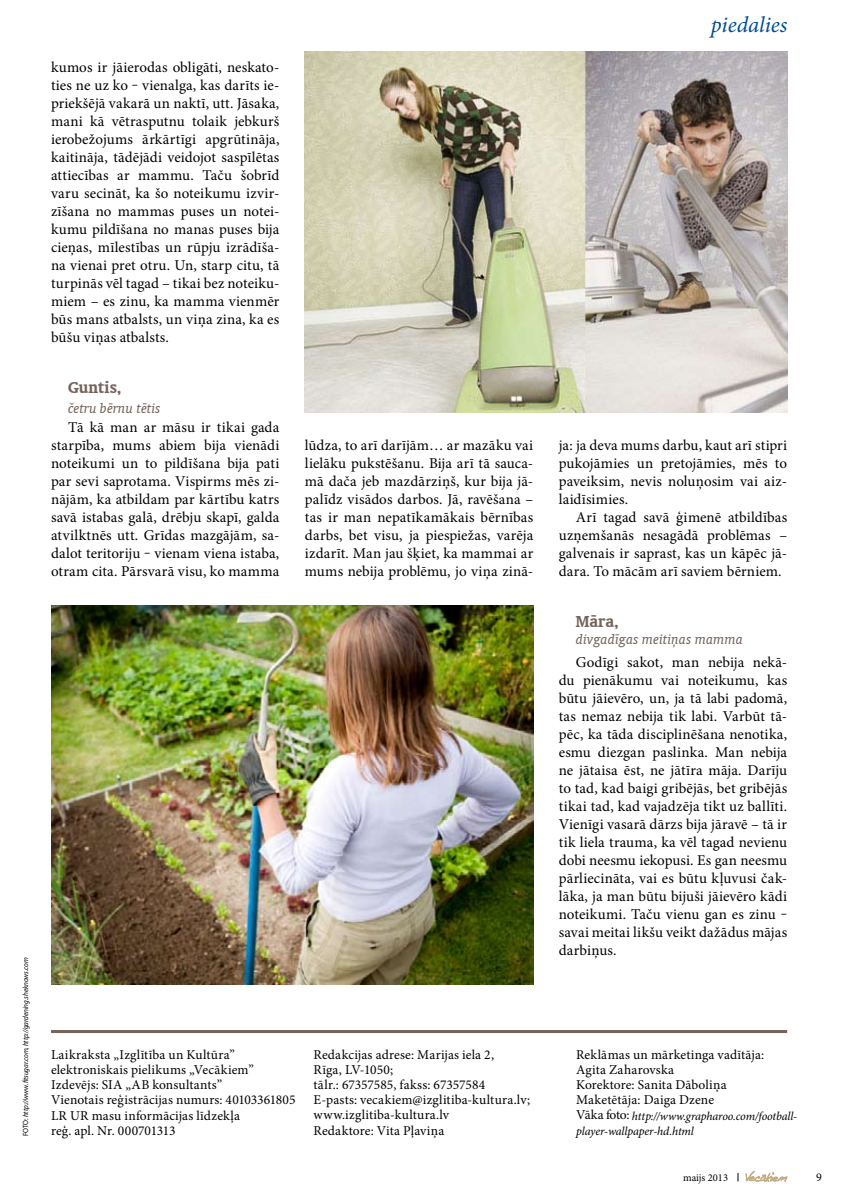
<style>
.page{position:relative;width:851px;height:1200px;background:#fff}
.page>*{position:absolute;margin:0;border:0;box-sizing:border-box;transform-origin:0 0}
.t1{font:italic 22.5px "Minion Pro";letter-spacing:-.005em;color:#004c94}
.t2{font:18px "Oranda CE Bold";letter-spacing:.005em;color:#74635a}
.t3{font:15px/18px "Minion Pro";letter-spacing:.01em;color:#000;text-align:justify}
.t4{font:15px "Oranda CE Italic";color:#74635a}
.t5{font:13.5px/15px "Minion Pro";letter-spacing:.01em;color:#000}
.t6{font:italic 12px "Minion Pro";letter-spacing:-.01em;color:#000}
.t7{font:12px "Minion Pro";color:#000}
.t8{font:10.5px "Minion Pro";color:#000}
.t9{font:italic 7.5px "Myriad Pro";letter-spacing:-.01em;color:#000;scale:.95 1}
.s1{font-style:normal}
.s2{font-style:normal;font-size:13.5px}
</style>
<div class="page">
<svg style="left:745px;top:1171px;width:42px;height:10px"></svg>
<img style="left:304px;top:51px;width:483px;height:361px">
<img style="left:51px;top:605px;width:482px;height:379px">
<hr style="left:51px;top:1029px;width:736px;height:3px;background:#74635a">
<p class="t9" style="left:21px;top:1135px;width:190px;rotate:-90deg"><span class="s1">FOTO:</span> http://www.fitsugar.com, http://gardening.sheknows.com</p>
<p class="t3" style="left:51px;top:58px;width:230px">kumos ir jāierodas obligāti, neskato&shy;ties ne uz ko ‒ vienalga, kas darīts ie&shy;priekšējā vakarā un naktī, utt. Jāsaka, mani kā vētrasputnu tolaik jebkurš ierobežojums ārkārtīgi apgrūtināja, kaitināja, tādējādi veidojot saspīlētas attiecības ar mammu. Taču šobrīd varu secināt, ka šo noteikumu izvir&shy;zīšana no mammas puses un notei&shy;kumu pildīšana no manas puses bija cieņas, mīlestības un rūpju izrādīša&shy;na vienai pret otru. Un, starp citu, tā turpinās vēl tagad – tikai bez noteiku&shy;miem – es zinu, ka mamma vienmēr būs mans atbalsts, un viņa zina, ka es būšu viņas atbalsts.</p>
<p class="t2" style="left:68px;top:376px;width:55px">Guntis,</p>
<p class="t4" style="left:68px;top:399px;width:94px">četru bērnu tētis</p>
<p class="t3" style="left:51px;top:418px;width:230px;text-indent:17px">Tā kā man ar māsu ir tikai gada starpība, mums abiem bija vienādi noteikumi un to pildīšana bija pati par sevi saprotama. Vispirms mēs zi&shy;nājām, ka atbildam par kārtību katrs savā istabas galā, drēbju skapī, galda atvilktnēs utt. Grīdas mazgājām, sa&shy;dalot teritoriju ‒ vienam viena istaba, otram cita. Pārsvarā visu, ko mamma</p>
<h1 class="t1" style="left:710px;top:9px;width:78px">piedalies</h1>
<p class="t3" style="left:305px;top:436px;width:230px">lūdza, to arī darījām… ar mazāku vai lielāku pukstēšanu. Bija arī tā sauca&shy;mā dača jeb mazdārziņš, kur bija jā&shy;palīdz visādos darbos. Jā, ravēšana – tas ir man nepatīkamākais bērnības darbs, bet visu, ja piespiežas, varēja izdarīt. Man jau šķiet, ka mammai ar mums nebija problēmu, jo viņa zinā-</p>
<p class="t3" style="left:558px;top:436px;width:230px">ja: ja deva mums darbu, kaut arī stipri pukojāmies un pretojāmies, mēs to paveiksim, nevis noluņosim vai aiz&shy;laidīsimies.</p>
<p class="t3" style="left:558px;top:508px;width:230px;text-indent:17px">Arī tagad savā ģimenē atbildības uzņemšanās nesagādā problēmas – galvenais ir saprast, kas un kāpēc jā&shy;dara. To mācām arī saviem bērniem.</p>
<p class="t2" style="left:575px;top:610px;width:44px">Māra,</p>
<p class="t4" style="left:575px;top:630px;width:169px">divgadīgas meitiņas mamma</p>
<p class="t3" style="left:558px;top:652px;width:230px;text-indent:17px">Godīgi sakot, man nebija nekā&shy;du pienākumu vai noteikumu, kas būtu jāievēro, un, ja tā labi padomā, tas nemaz nebija tik labi. Varbūt tā&shy;pēc, ka tāda disciplinēšana nenotika, esmu diezgan paslinka. Man nebija ne jātaisa ēst, ne jātīra māja. Darīju to tad, kad baigi gribējās, bet gribējās tikai tad, kad vajadzēja tikt uz ballīti.<br>Vienīgi vasarā dārzs bija jāravē – tā ir tik liela trauma, ka vēl tagad nevienu dobi neesmu iekopusi. Es gan neesmu pārliecināta, vai es būtu kļuvusi čak&shy;lāka, ja man būtu bijuši jāievēro kādi noteikumi. Taču vienu gan es zinu ‒ savai meitai likšu veikt dažādus mājas darbiņus.</p>
<p class="t5" style="left:51px;top:1047px;width:246px">Laikraksta „Izglītība un Kultūra” elektroniskais pielikums „Vecākiem” Izdevējs: SIA „AB konsultants”<br>Vienotais reģistrācijas numurs: 40103361805<br>LR UR masu informācijas līdzekļa<br>reģ. apl. Nr. 000701313</p>
<p class="t5" style="left:313px;top:1047px;width:218px">Redakcijas adrese: Marijas iela 2,<br>Rīga, LV-1050;<br>tālr.: 67357585, fakss: 67357584<br>E-pasts: vecakiem@izglitiba-kultura.lv; www.izglitiba-kultura.lv<br>Redaktore: Vita Pļaviņa</p>
<p class="t5" style="left:576px;top:1047px;width:190px">Reklāmas un mārketinga vadītāja:<br>Agita Zaharovska<br>Korektore: Sanita Dāboliņa<br>Maketētāja: Daiga Dzene</p>
<p class="t6" style="left:576px;top:1107px;width:223px"><span class="s2">Vāka foto:</span> http://www.grapharoo.com/football-</p>
<p class="t6" style="left:576px;top:1122px;width:119px">player-wallpaper-hd.html</p>
<p class="t8" style="left:683px;top:1169px;width:46px">maijs 2013</p>
<p class="t7" style="left:816px;top:1168px;width:7px">9</p>
</div>
